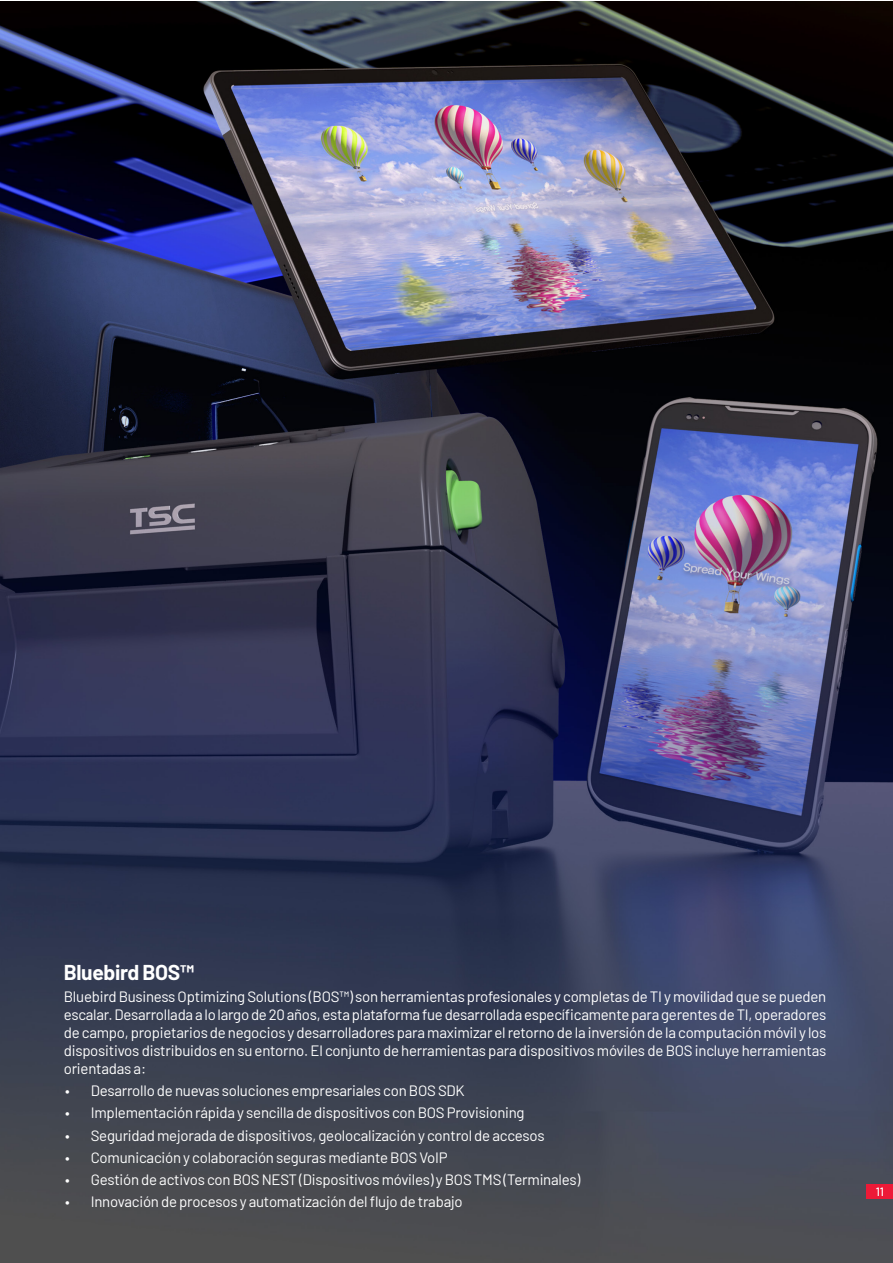
<style>
.page{position:relative;width:893px;height:1263px;background:#fff}
.page>*{position:absolute;margin:0;border:0;box-sizing:border-box;transform-origin:0 0}
.list{font:700 21px "Barlow";letter-spacing:-.015em;color:#fff}
.list-2{font:15px/18px "Barlow";letter-spacing:-.015em;color:#fff;text-align:justify}
.t1{font:500 12px "Barlow";color:#fff}
</style>
<div class="page">
<img style="left:0;top:2px;width:893px;height:1261px">
<div style="left:867px;top:1184px;width:26px;height:15px;background:#ed1a37"></div>
<p class="list" style="left:64px;top:956px;width:132px">Bluebird BOS™</p>
<p class="list-2" style="left:64px;top:986px;width:764px">Bluebird Business Optimizing Solutions (BOS™) son herramientas profesionales y completas de TI y movilidad que se pueden escalar. Desarrollada a lo largo de 20 años, esta plataforma fue desarrollada específicamente para gerentes de TI, operadores de campo, propietarios de negocios y desarrolladores para maximizar el retorno de la inversión de la computación móvil y los dispositivos distribuidos en su entorno. El conjunto de herramientas para dispositivos móviles de BOS incluye herramientas orientadas a:</p>
<p class="list-2" style="left:65px;top:1080px;width:401px">• Desarrollo de nuevas soluciones empresariales con BOS SDK</p>
<p class="list-2" style="left:65px;top:1103px;width:461px">• Implementación rápida y sencilla de dispositivos con BOS Provisioning</p>
<p class="list-2" style="left:65px;top:1125px;width:481px">• Seguridad mejorada de dispositivos, geolocalización y control de accesos</p>
<p class="list-2" style="left:65px;top:1147px;width:384px">• Comunicación y colaboración seguras mediante BOS VoIP</p>
<p class="list-2" style="left:65px;top:1169px;width:517px">• Gestión de activos con BOS NEST (Dispositivos móviles) y BOS TMS (Terminales)</p>
<p class="list-2" style="left:65px;top:1192px;width:399px">• Innovación de procesos y automatización del flujo de trabajo</p>
<p class="t1" style="left:876px;top:1183px;width:10px">11</p>
</div>
